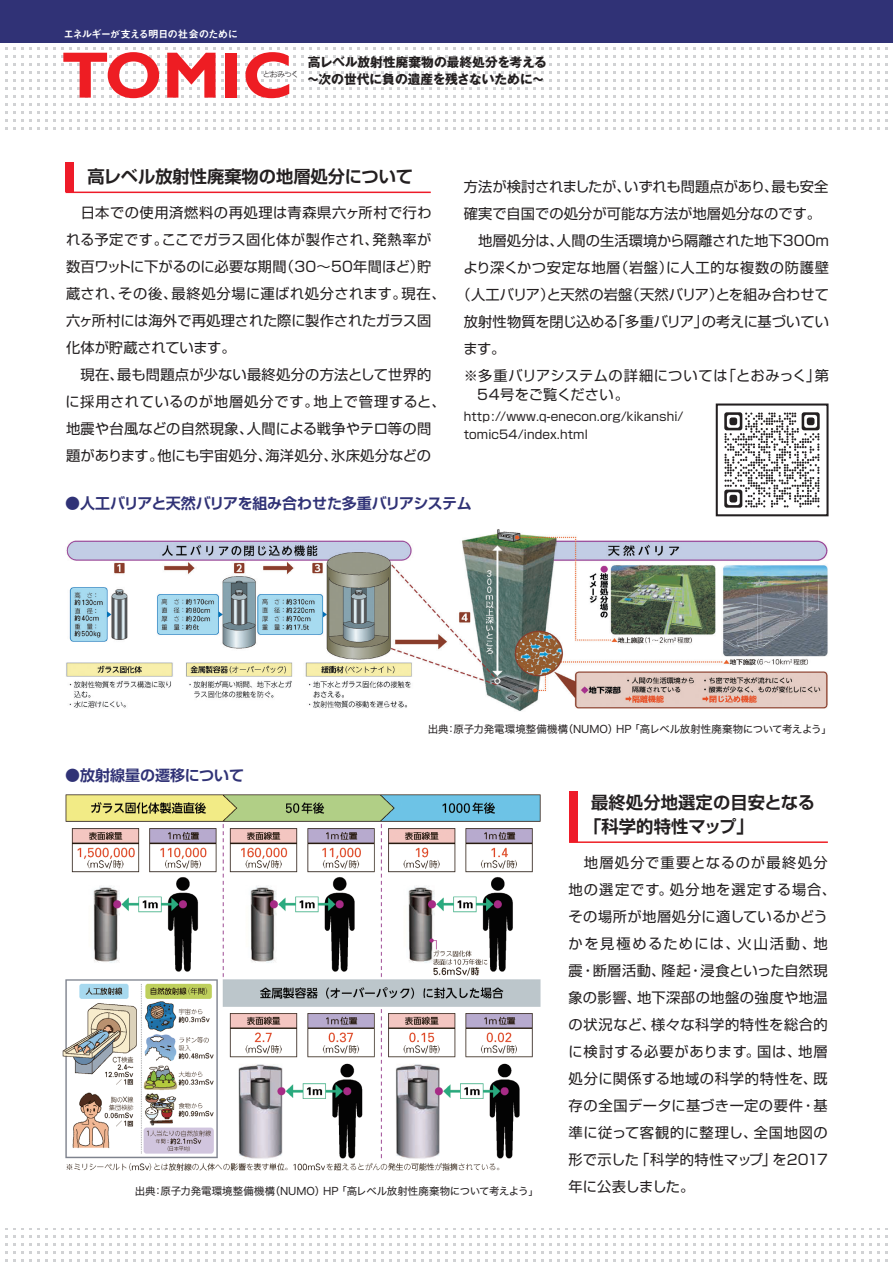
<style>
.page{position:relative;width:893px;height:1263px;background:#fff}
.page>*{position:absolute;margin:0;border:0;box-sizing:border-box;transform-origin:0 0}
.t1{font:700 17.25px/24px "Shin Go Pro De";color:#231f20}
.t2{font:700 15px "Shin Go Pro De";letter-spacing:-.025em;color:#303276}
.t3{font:700 15px "Shin Go Pro De";letter-spacing:-.005em;color:#303276}
.t4{font:14.25px/27px "Shin Go Pro";letter-spacing:.02em;color:#231f20}
.t5{font:14.25px/27px "Shin Go Pro";letter-spacing:.04em;color:#231f20}
.t6{font:14.25px "Shin Go Pro";letter-spacing:-.005em;color:#231f20}
.t7{font:14.25px "Shin Go Pro";color:#231f20}
.t8{font:14.25px "Shin Go Pro";letter-spacing:-.015em;color:#231f20}
.t9{font:700 12.75px/16.5px "Gothic MB101 Pro";color:#231f20}
.t10{font:12px/18px "Shin Go Pro";letter-spacing:.01em;color:#231f20}
.t11{font:10.5px "Hira Kaku Std W4";letter-spacing:-.015em;color:#231f20}
.t12{font:10.5px "Midashi Go Pro MB31";letter-spacing:-.085em;color:#fff}
.t13{font:7.65px "Rodin Pro M";letter-spacing:-.075em;color:#231f20}
</style>
<div class="page">
<svg style="left:0;top:42px;width:893px;height:88px"></svg>
<div style="left:0;top:0;width:893px;height:42px;background:#303276"></div>
<svg style="left:63px;top:52px;width:96px;height:46px"></svg>
<div style="left:226px;top:53px;width:11px;height:45px;background:#ee1d23"></div>
<svg style="left:245px;top:52px;width:44px;height:46px"></svg>
<svg style="left:167px;top:53px;width:49px;height:45px"></svg>
<svg style="left:5px;top:1228px;width:883px;height:34px"></svg>
<img style="left:66px;top:529px;width:762px;height:182px">
<hr style="left:66px;top:192px;width:365px;height:1px;background:#ee1b29">
<div style="left:66px;top:163px;width:8px;height:29px;background:#ee1b29"></div>
<hr style="left:569px;top:841px;width:259px;height:2px;background:#ee1d23">
<div style="left:569px;top:791px;width:8px;height:51px;background:#ee1b29"></div>
<img style="left:62px;top:794px;width:479px;height:377px">
<img style="left:715px;top:403px;width:114px;height:114px">
<div style="left:716px;top:403px;width:112px;height:113px;border:2px solid #231f20"></div>
<p class="t12" style="left:63px;top:25px;width:177px">エネルギーが支える明日の社会のために</p>
<p class="t13" style="left:263px;top:70px;width:38px">とおみっく</p>
<p class="t9" style="left:307px;top:53px;width:242px">高レベル放射性廃棄物の最終処分を考える～次の世代に負の遺産を残さないために～</p>
<p class="t1" style="left:88px;top:163px;width:327px">高レベル放射性廃棄物の地層処分について</p>
<p class="t4" style="left:66px;top:197px;width:382px">　日本での使用済燃料の再処理は青森県六ヶ所村で行われる予定です。ここでガラス固化体が製作され、発熱率が数百ワットに下がるのに必要な期間（30～50年間ほど）貯蔵され、その後、最終処分場に運ばれ処分されます。現在、六ヶ所村には海外で再処理された際に製作されたガラス固化体が貯蔵されています。<br>　現在、最も問題点が少ない最終処分の方法として世界的に採用されているのが地層処分です。地上で管理すると、地震や台風などの自然現象、人間による戦争やテロ等の問題があります。他にも宇宙処分、海洋処分、氷床処分などの</p>
<p class="t6" style="left:464px;top:175px;width:366px">方法が検討されましたが、いずれも問題点があり、最も安全</p>
<p class="t7" style="left:464px;top:202px;width:359px">確実で自国での処分が可能な方法が地層処分なのです。</p>
<p class="t4" style="left:478px;top:225px;width:353px">地層処分は、人間の生活環境から隔離された地下300ｍ</p>
<p class="t5" style="left:463px;top:252px;width:367px">より深くかつ安定な地層（岩盤）に人工的な複数の防護壁</p>
<p class="t4" style="left:457px;top:279px;width:374px">（人工バリア）と天然の岩盤（天然バリア）とを組み合わせて</p>
<p class="t6" style="left:464px;top:310px;width:367px">放射性物質を閉じ込める「多重バリア」の考えに基づいてい</p>
<p class="t4" style="left:463px;top:333px;width:44px">ます。</p>
<p class="t4" style="left:464px;top:360px;width:367px">※多重バリアシステムの詳細については「とおみっく」第</p>
<p class="t8" style="left:476px;top:383px;width:155px">５４号をご覧ください。</p>
<p class="t10" style="left:464px;top:406px;width:221px">http://www.q-enecon.org/kikanshi/ tomic54/index.html</p>
<p class="t2" style="left:65px;top:491px;width:408px">●人工バリアと天然バリアを組み合わせた多重バリアシステム</p>
<p class="t3" style="left:65px;top:762px;width:180px">●放射線量の遷移について</p>
<p class="t11" style="left:428px;top:721px;width:406px">出典：原子力発電環境整備機構（NUMO）HP 「高レベル放射性廃棄物について考えよう」</p>
<p class="t1" style="left:584px;top:788px;width:232px;text-indent:7px">最終処分地選定の目安となる「科学的特性マップ」</p>
<p class="t11" style="left:135px;top:1183px;width:406px">出典：原子力発電環境整備機構（NUMO）HP 「高レベル放射性廃棄物について考えよう」</p>
<p class="t5" style="left:569px;top:847px;width:269px">　地層処分で重要となるのが最終処分地の選定です。処分地を選定する場合、その場所が地層処分に適しているかどうかを見極めるためには、火山活動、地震・断層活動、隆起・浸食といった自然現象の影響、地下深部の地盤の強度や地温の状況など、様々な科学的特性を総合的に検討する必要があります。国は、地層処分に関係する地域の科学的特性を、既存の全国データに基づき一定の要件・基準に従って客観的に整理し、全国地図の形で示した「科学的特性マップ」を2017年に公表しました。</p>
</div>
